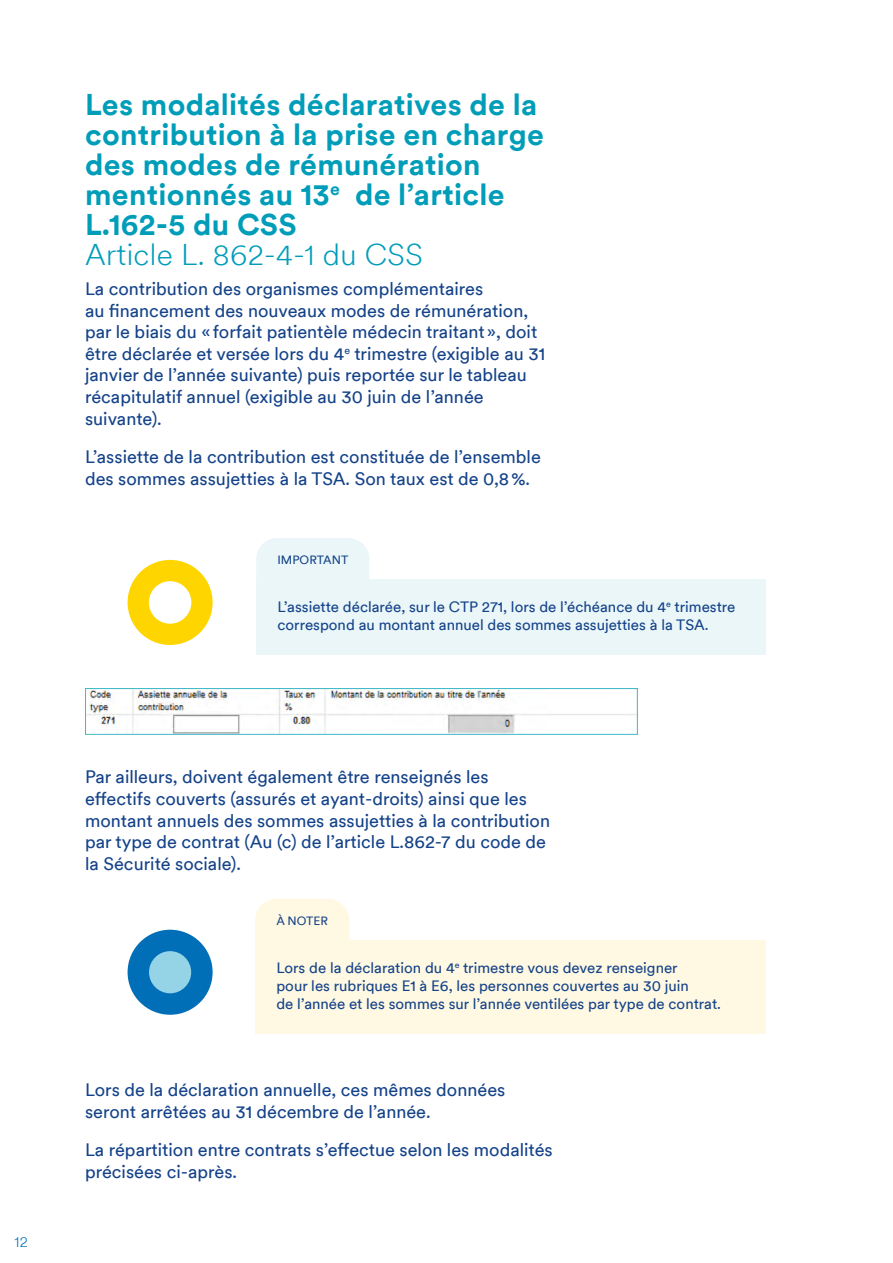
<style>
.page{position:relative;width:893px;height:1263px;background:#fff}
.page>*{position:absolute;margin:0;border:0;box-sizing:border-box;transform-origin:0 0}
.Titre_H1{font:700 30px/30px "Circular";letter-spacing:.01em;color:#009db9}
.Texte_grand{font:18px/21.6px "Circular";color:#154389}
.Encart_2{font:15px/18px "Circular";color:#154389}
.Encart_1{font:15px/18px "Circular";color:#154389}
.t1{font:300 15px "Circular";color:#006fb8}
.t2{font:12px "Circular";color:#154389}
.s1{font-weight:300}
</style>
<div class="page">
<svg style="left:128px;top:560px;width:85px;height:85px"></svg>
<div style="left:128px;top:930px;width:85px;height:85px;background:#006fb8;border-radius:50%"></div>
<div style="left:149px;top:951px;width:42px;height:42px;background:#95d3e6;border-radius:50%"></div>
<div style="left:256px;top:538px;width:113px;height:41px;background:#eaf6f8"></div>
<div style="left:256px;top:579px;width:509px;height:76px;background:#eaf6f8"></div>
<img style="left:87px;top:690px;width:549px;height:43px">
<div style="left:85px;top:688px;width:553px;height:47px;border:1px solid #41bbc9"></div>
<div style="left:255px;top:899px;width:94px;height:41px;background:#fff9e3"></div>
<div style="left:255px;top:940px;width:510px;height:94px;background:#fff9e3"></div>
<p class="t1" style="left:15px;top:1232px;width:15px">12</p>
<h1 class="Titre_H1" style="left:85px;top:88px;width:461px">Les modalités déclaratives de la contribution à la prise en charge des modes de rémunération mentionnés au 13<sup>e</sup> de l’article<br>L.162‑5 du CSS<br><span class="s1">Article L. 862-4-1 du CSS</span></h1>
<p class="Texte_grand" style="left:85px;top:277px;width:461px">La contribution des organismes complémentaires<br>au financement des nouveaux modes de rémunération, par le biais du «forfait patientèle médecin traitant», doit être déclarée et versée lors du 4<sup>e</sup> trimestre (exigible au 31 janvier de l’année suivante) puis reportée sur le tableau récapitulatif annuel (exigible au 30 juin de l’année suivante).</p>
<p class="Texte_grand" style="left:85px;top:445px;width:457px">L’assiette de la contribution est constituée de l’ensemble des sommes assujetties à la TSA. Son taux est de 0,8%.</p>
<p class="t2" style="left:277px;top:552px;width:72px">IMPORTANT</p>
<p class="Encart_1" style="left:277px;top:597px;width:459px">L’assiette déclarée, sur le CTP 271, lors de l’échéance du 4<sup>e</sup> trimestre correspond au montant annuel des sommes assujetties à la TSA.</p>
<p class="Texte_grand" style="left:85px;top:765px;width:467px">Par ailleurs, doivent également être renseignés les effectifs couverts (assurés et ayant-droits) ainsi que les montant annuels des sommes assujetties à la contribution par type de contrat (Au (c) de l’article L.862-7 du code de la Sécurité sociale).</p>
<p class="t2" style="left:276px;top:913px;width:53px">À NOTER</p>
<p class="Encart_2" style="left:276px;top:958px;width:446px">Lors de la déclaration du 4<sup>e</sup> trimestre vous devez renseigner<br>pour les rubriques E1 à E6, les personnes couvertes au 30 juin<br>de l’année et les sommes sur l’année ventilées par type de contrat.</p>
<p class="Texte_grand" style="left:85px;top:1078px;width:422px">Lors de la déclaration annuelle, ces mêmes données seront arrêtées au 31 décembre de l’année.</p>
<p class="Texte_grand" style="left:85px;top:1138px;width:469px">La répartition entre contrats s’effectue selon les modalités précisées ci-après.</p>
</div>
